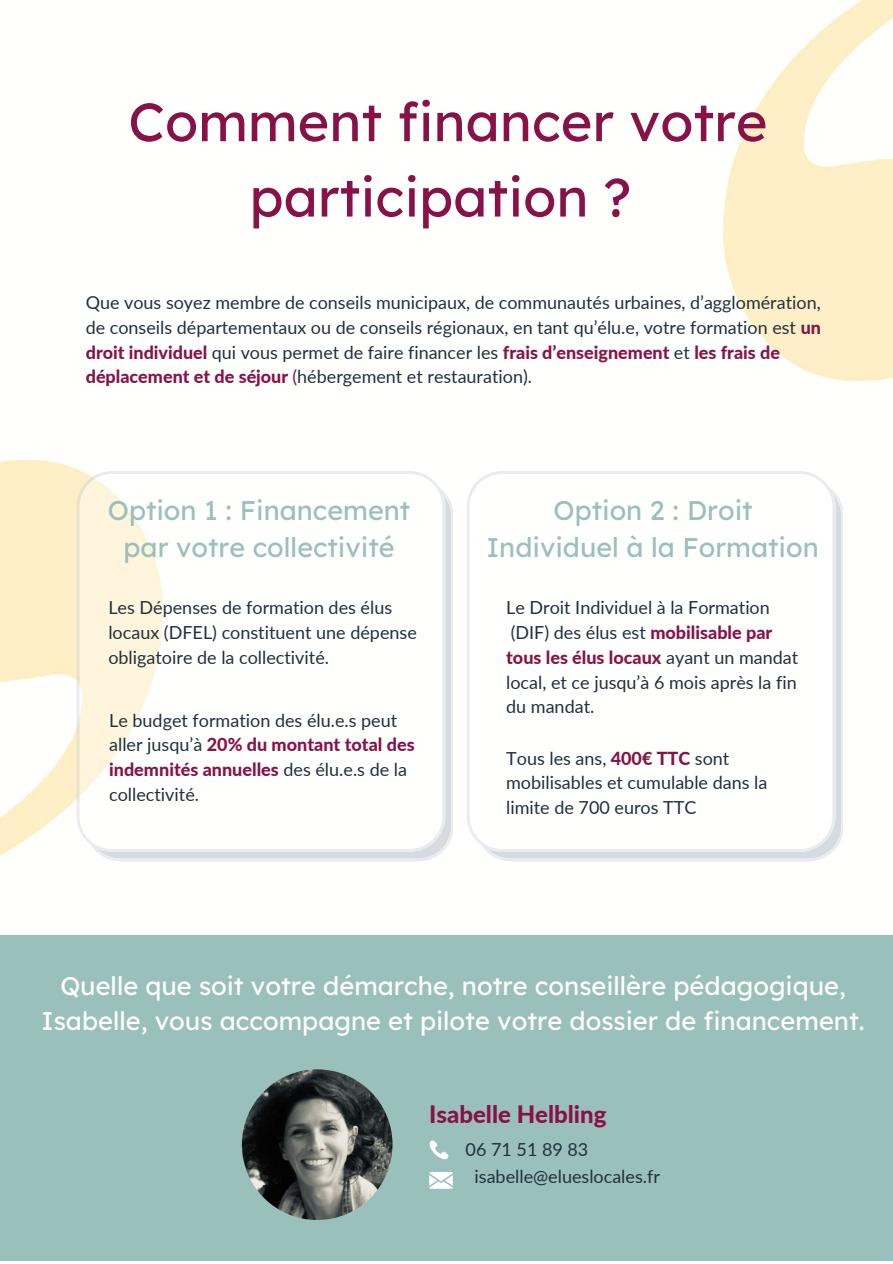
<style>
.page{position:relative;width:893px;height:1264px;background:#fff}
.page>*{position:absolute;margin:0;border:0;box-sizing:border-box;transform-origin:0 0}
.t1{font:54px/75.3px "Lexend Deca";color:#881247;text-align:center}
.t2{font:27px/37px "Lexend Deca";color:#9ac0bb;text-align:center}
.t3{font:25.5px/34.8px "Lexend Deca";color:#fffffe;text-align:center}
.t4{font:800 24px "Lato";color:#881247}
.t5{font:18px/24.8px "Lato";color:#20313c}
.s1{font-weight:800;color:#881247}
.s2{color:#881247}
</style>
<div class="page">
<img style="left:723px;top:0;width:169px;height:382px">
<img style="left:0;top:459px;width:81px;height:397px">
<svg style="left:467px;top:471px;width:376px;height:390px"></svg>
<svg style="left:77px;top:471px;width:376px;height:390px"></svg>
<div style="left:0;top:935px;width:892px;height:325px;background:#9ac0bb"></div>
<svg style="left:429px;top:1140px;width:19px;height:19px"></svg>
<svg style="left:429px;top:1172px;width:24px;height:16px"></svg>
<img style="left:242px;top:1069px;width:150px;height:150px;border-radius:50%">
<h1 class="t1" style="left:128px;top:83px;width:640px">Comment financer votre participation ?</h1>
<p class="t5" style="left:86px;top:290px;width:736px">Que vous soyez membre de conseils municipaux, de communautés urbaines, d’agglomération, de conseils départementaux ou de conseils régionaux, en tant qu’élu.e, votre formation est <span class="s1">un droit individuel</span> qui vous permet de faire financer les <span class="s1">frais d’enseignement</span> et <span class="s1">les frais de déplacement et de séjour</span> <span class="s2">(</span>hébergement et restauration).</p>
<h2 class="t2" style="left:108px;top:491px;width:304px">Option 1 : Financement par votre collectivité</h2>
<h2 class="t2" style="left:486px;top:491px;width:334px">Option 2 : Droit<br>Individuel à la Formation</h2>
<p class="t5" style="left:506px;top:595px;width:293px">Le Droit Individuel à la Formation (DIF) des élus est <span class="s1">mobilisable par tous les élus locaux</span> ayant un mandat local, et ce jusqu’à 6 mois après la fin du mandat.</p>
<p class="t5" style="left:506px;top:745px;width:263px">Tous les ans, <span class="s1">400€ TTC</span> sont mobilisables et cumulable dans la limite de 700 euros TTC</p>
<p class="t5" style="left:108px;top:595px;width:310px">Les Dépenses de formation des élus locaux (DFEL) constituent une dépense obligatoire de la collectivité.</p>
<p class="t5" style="left:109px;top:707px;width:307px">Le budget formation des élu.e.s peut aller jusqu’à <span class="s1">20% du montant total des indemnités annuelles</span> des élu.e.s de la collectivité.</p>
<h3 class="t3" style="left:42px;top:968px;width:824px">Quelle que soit votre démarche, notre conseillère pédagogique,<br>Isabelle, vous accompagne et pilote votre dossier de financement.</h3>
<h3 class="t4" style="left:429px;top:1099px;width:179px">Isabelle Helbling</h3>
<p class="t5" style="left:474px;top:1135px;width:187px;line-height:27px;text-indent:-9px">06 71 51 89 83 isabelle@elueslocales.fr</p>
</div>
